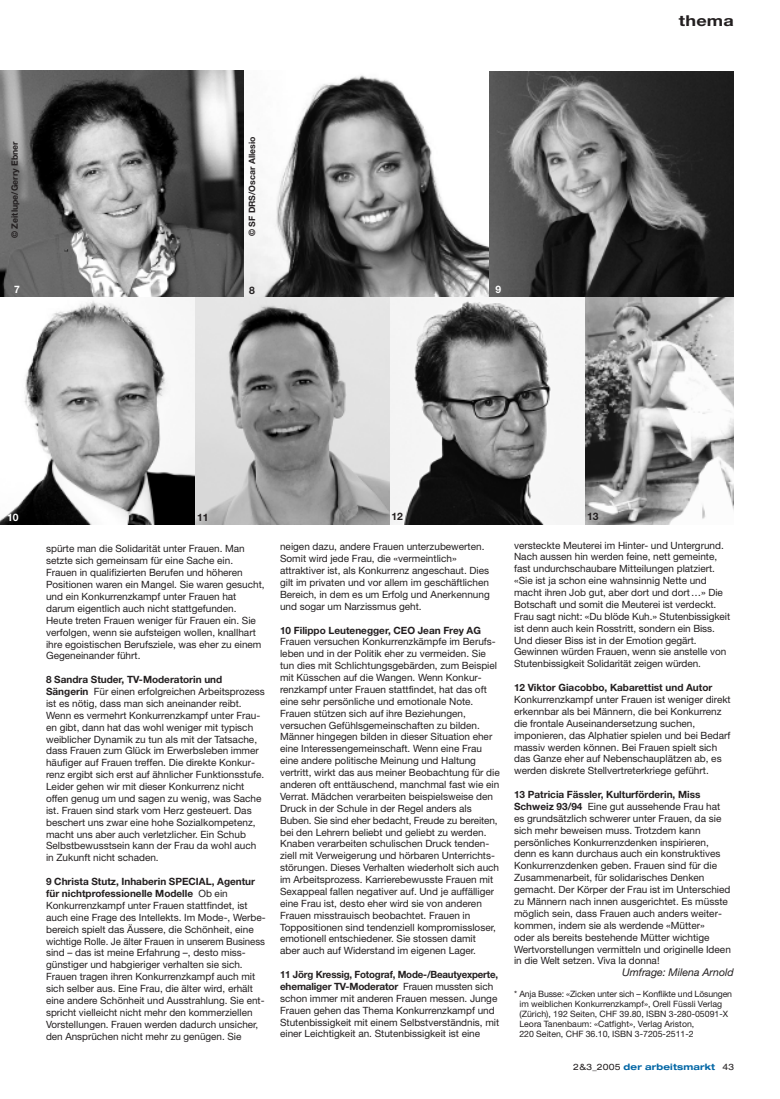
<style>
.page{position:relative;width:780px;height:1099px;background:#fff}
.page>*{position:absolute;margin:0;border:0;box-sizing:border-box;transform-origin:0 0}
.t1{font:700 15px "Helvetica Neue";letter-spacing:.01em;color:#231f20;scale:1.2 1}
.t2{font:italic 10.62px "Helvetica Neue";color:#231f20}
.t3{font:700 10.25px "Helvetica Neue";color:#231f20}
.t4{font:700 10.25px "Helvetica Neue";color:#fff}
.t5{font:10px/11.9px "Helvetica Neue";color:#231f20}
.t6{font:700 10px "Helvetica Neue";color:#231f20}
.t7{font:8.75px/10px "Helvetica Neue";color:#231f20}
.t8{font:700 8.75px "Helvetica Neue";color:#231f20}
.t9{font:700 expanded 8.75px "Helvetica Neue";letter-spacing:.015em;color:#0065a4}
.s1{font-weight:700}
.s2{font-weight:400;color:#231f20}
</style>
<div class="page">
<img style="left:0;top:71px;width:244px;height:227px">
<svg style="left:244px;top:75px;width:245px;height:223px"></svg>
<svg style="left:489px;top:71px;width:244px;height:227px;background:#4e4e4e"></svg>
<svg style="left:0;top:300px;width:195px;height:224px"></svg>
<svg style="left:195px;top:298px;width:195px;height:226px;background:#afafaf"></svg>
<svg style="left:390px;top:298px;width:161px;height:226px"></svg>
<svg style="left:585px;top:298px;width:148px;height:226px"></svg>
<p class="t8" style="left:12px;top:238px;width:98px;rotate:-90deg">© Zeitlupe/Gerry Ebner</p>
<p class="t8" style="left:249px;top:236px;width:101px;rotate:-90deg">© SF DRS/Oscar Allesio</p>
<p class="t4" style="left:14px;top:286px;width:7px">7</p>
<p class="t3" style="left:249px;top:287px;width:7px">8</p>
<p class="t4" style="left:495px;top:285px;width:7px">9</p>
<h1 class="t1" style="left:678px;top:16px;width:47px">thema</h1>
<p class="t4" style="left:7px;top:514px;width:13px">10</p>
<p class="t3" style="left:197px;top:514px;width:13px">11</p>
<p class="t3" style="left:391px;top:513px;width:13px">12</p>
<p class="t3" style="left:587px;top:513px;width:13px">13</p>
<p class="t5" style="left:46px;top:544px;width:220px">spürte man die Solidarität unter Frauen. Man setzte sich gemeinsam für eine Sache ein.<br>Frauen in qualifizierten Berufen und höheren Positionen waren ein Mangel. Sie waren gesucht, und ein Konkurrenzkampf unter Frauen hat darum eigentlich auch nicht stattgefunden.<br>Heute treten Frauen weniger für Frauen ein. Sie verfolgen, wenn sie aufsteigen wollen, knallhart ihre egoistischen Berufsziele, was eher zu einem Gegeneinander führt.</p>
<p class="t5" style="left:46px;top:674px;width:220px"><span class="s1">8 Sandra Studer, TV-Moderatorin und Sängerin</span> Für einen erfolgreichen Arbeitsprozess ist es nötig, dass man sich aneinander reibt.<br>Wenn es vermehrt Konkurrenzkampf unter Frau&shy;en gibt, dann hat das wohl weniger mit typisch weiblicher Dynamik zu tun als mit der Tatsache, dass Frauen zum Glück im Erwerbsleben immer häufiger auf Frauen treffen. Die direkte Konkur&shy;renz ergibt sich erst auf ähnlicher Funktionsstufe.<br>Leider gehen wir mit dieser Konkurrenz nicht offen genug um und sagen zu wenig, was Sache ist. Frauen sind stark vom Herz gesteuert. Das beschert uns zwar eine hohe Sozialkompetenz, macht uns aber auch verletzlicher. Ein Schub Selbstbewusstsein kann der Frau da wohl auch in Zukunft nicht schaden.</p>
<p class="t5" style="left:46px;top:876px;width:221px"><span class="s1">9 Christa Stutz, Inhaberin SPECIAL, Agentur für nichtprofessionelle Modelle</span> Ob ein Konkurrenzkampf unter Frauen stattfindet, ist auch eine Frage des Intellekts. Im Mode-, Werbe&shy;bereich spielt das Äussere, die Schönheit, eine wichtige Rolle. Je älter Frauen in unserem Business sind – das ist meine Erfahrung –, desto miss&shy;günstiger und habgieriger verhalten sie sich.<br>Frauen tragen ihren Konkurrenzkampf auch mit sich selber aus. Eine Frau, die älter wird, erhält eine andere Schönheit und Ausstrahlung. Sie ent&shy;spricht vielleicht nicht mehr den kommerziellen Vorstellungen. Frauen werden dadurch unsicher, den Ansprüchen nicht mehr zu genügen. Sie</p>
<p class="t5" style="left:280px;top:542px;width:211px">neigen dazu, andere Frauen unterzubewerten.<br>Somit wird jede Frau, die «vermeintlich» attraktiver ist, als Konkurrenz angeschaut. Dies gilt im privaten und vor allem im geschäftlichen Bereich, in dem es um Erfolg und Anerkennung und sogar um Narzissmus geht.</p>
<p class="t6" style="left:280px;top:626px;width:202px">10 Filippo Leutenegger, CEO Jean Frey AG</p>
<p class="t5" style="left:280px;top:637px;width:221px">Frauen versuchen Konkurrenzkämpfe im Berufs&shy;leben und in der Politik eher zu vermeiden. Sie tun dies mit Schlichtungsgebärden, zum Beispiel mit Küsschen auf die Wangen. Wenn Konkur&shy;renzkampf unter Frauen stattfindet, hat das oft eine sehr persönliche und emotionale Note.<br>Frauen stützen sich auf ihre Beziehungen, versuchen Gefühlsgemeinschaften zu bilden.<br>Männer hingegen bilden in dieser Situation eher eine Interessengemeinschaft. Wenn eine Frau eine andere politische Meinung und Haltung vertritt, wirkt das aus meiner Beobachtung für die anderen oft enttäuschend, manchmal fast wie ein Verrat. Mädchen verarbeiten beispielsweise den Druck in der Schule in der Regel anders als Buben. Sie sind eher bedacht, Freude zu bereiten, bei den Lehrern beliebt und geliebt zu werden.<br>Knaben verarbeiten schulischen Druck tenden&shy;ziell mit Verweigerung und hörbaren Unterrichts&shy;störungen. Dieses Verhalten wiederholt sich auch im Arbeitsprozess. Karrierebewusste Frauen mit Sexappeal fallen negativer auf. Und je auffälliger eine Frau ist, desto eher wird sie von anderen Frauen misstrauisch beobachtet. Frauen in Toppositionen sind tendenziell kompromissloser, emotionell entschiedener. Sie stossen damit<br>aber auch auf Widerstand im eigenen Lager.</p>
<p class="t5" style="left:280px;top:969px;width:221px"><span class="s1">11 Jörg Kressig, Fotograf, Mode-/Beautyexperte, ehemaliger TV-Moderator</span> Frauen mussten sich schon immer mit anderen Frauen messen. Junge Frauen gehen das Thema Konkurrenzkampf und Stutenbissigkeit mit einem Selbstverständnis, mit einer Leichtigkeit an. Stutenbissigkeit ist eine</p>
<p class="t5" style="left:514px;top:540px;width:217px">versteckte Meuterei im Hinter- und Untergrund.<br>Nach aussen hin werden feine, nett gemeinte, fast undurchschaubare Mitteilungen platziert. «Sie ist ja schon eine wahnsinnig Nette und macht ihren Job gut, aber dort und dort…» Die Botschaft und somit die Meuterei ist verdeckt.<br>Frau sagt nicht: «Du blöde Kuh.» Stutenbissigkeit ist denn auch kein Rosstritt, sondern ein Biss.<br>Und dieser Biss ist in der Emotion gegärt.<br>Gewinnen würden Frauen, wenn sie anstelle von Stutenbissigkeit Solidarität zeigen würden.</p>
<p class="t6" style="left:514px;top:684px;width:200px">12 Viktor Giacobbo, Kabarettist und Autor</p>
<p class="t5" style="left:514px;top:694px;width:218px">Konkurrenzkampf unter Frauen ist weniger direkt erkennbar als bei Männern, die bei Konkurrenz die frontale Auseinandersetzung suchen, imponieren, das Alphatier spielen und bei Bedarf massiv werden können. Bei Frauen spielt sich das Ganze eher auf Nebenschauplätzen ab, es werden diskrete Stellvertreterkriege geführt.</p>
<p class="t5" style="left:514px;top:789px;width:218px"><span class="s1">13 Patricia Fässler, Kulturförderin, Miss Schweiz 93/94</span> Eine gut aussehende Frau hat es grundsätzlich schwerer unter Frauen, da sie sich mehr beweisen muss. Trotzdem kann persönliches Konkurrenzdenken inspirieren, denn es kann durchaus auch ein konstruktives Konkurrenzdenken geben. Frauen sind für die Zusammenarbeit, für solidarisches Denken gemacht. Der Körper der Frau ist im Unterschied zu Männern nach innen ausgerichtet. Es müsste möglich sein, dass Frauen auch anders weiter&shy;kommen, indem sie als werdende «Mütter»<br>oder als bereits bestehende Mütter wichtige Wertvorstellungen vermitteln und originelle Ideen in die Welt setzen. Viva la donna!</p>
<p class="t2" style="left:622px;top:968px;width:113px">Umfrage: Milena Arnold</p>
<p class="t7" style="left:519px;top:989px;width:214px;text-indent:-5px">* Anja Busse: «Zicken unter sich – Konflikte und Lösungen im weiblichen Konkurrenzkampf», Orell Füssli Verlag (Zürich), 192 Seiten, CHF 39.80, ISBN 3-280-05091-X Leora Tanenbaum: «Catfight», Verlag Ariston,<br>220 Seiten, CHF 36.10, ISBN 3-7205-2511-2</p>
<p class="t9" style="left:573px;top:1063px;width:162px"><span class="s2">2&amp;3_2005</span> der arbeitsmarkt <span class="s2">43</span></p>
</div>
